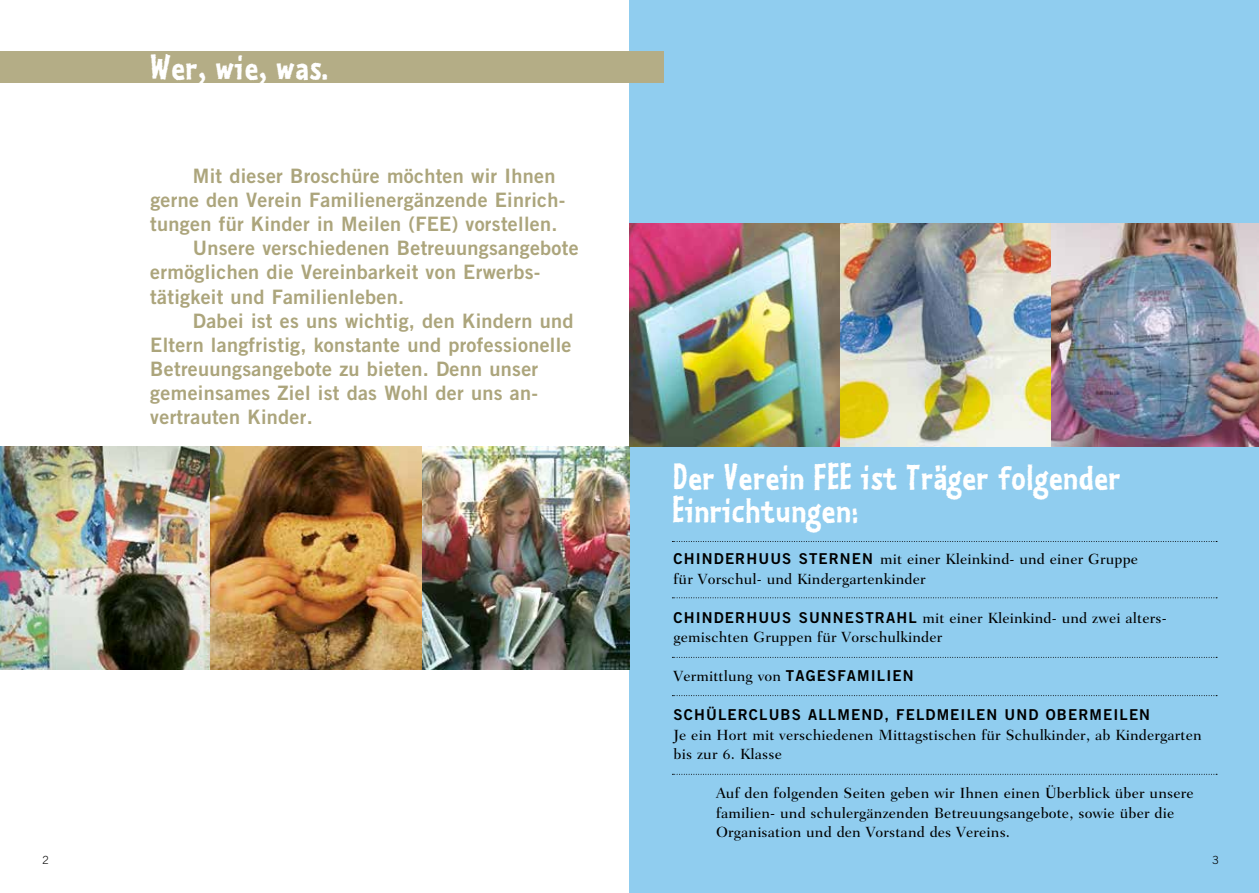
<style>
.page{position:relative;width:1259px;height:893px;background:#fff}
.page>*{position:absolute;margin:0;border:0;box-sizing:border-box;transform-origin:0 0}
.t1{font:37.5px/33px "Kosmik Bold Three";letter-spacing:.025em;color:#fff}
.t2{font:19.8px/24px "Trade Gothic Bold Two";letter-spacing:.015em;color:#aca57c}
.t3{font:500 15px/19.5px "Fairfield LH";letter-spacing:.01em;color:#000}
.t4{font:15px "Trade Gothic Bold Two";letter-spacing:.075em;color:#000}
.t5{font:300 11.25px "Trade Gothic";color:#000}
.s1{font-family:"Trade Gothic Bold Two";font-weight:400}
</style>
<div class="page">
<div style="left:629px;top:0;width:630px;height:893px;background:#90cdef"></div>
<div style="left:0;top:51px;width:663px;height:32px;background:#b4ad86"></div>
<svg style="left:672px;top:597px;width:545px;height:1px"></svg>
<svg style="left:672px;top:541px;width:545px;height:1px"></svg>
<img style="left:629px;top:223px;width:630px;height:223px">
<img style="left:0;top:446px;width:629px;height:224px">
<svg style="left:672px;top:657px;width:545px;height:1px"></svg>
<svg style="left:672px;top:695px;width:545px;height:1px"></svg>
<svg style="left:672px;top:774px;width:545px;height:1px"></svg>
<h1 class="t1" style="left:150px;top:51px;width:179px">Wer, wie, was.</h1>
<h2 class="t2" style="left:150px;top:164px;width:416px;text-indent:59px">it dieser Broschüre möchten wir I hnen gerne den Verein Familienergänzende Einrich&shy;tungen für Kinder in Meilen (FEE</h2>
<h2 class="t2" style="left:150px;top:164px;width:30px">M</h2>
<h2 class="t2" style="left:452px;top:212px;width:107px">) vorstellen.</h2>
<h2 class="t2" style="left:150px;top:236px;width:430px;text-indent:57px">nsere verschiedenen Betreuungsangebote ermöglichen die Vereinbarkeit von Erwerbs&shy;tätigkeit und Familienleben.<br>D</h2>
<h2 class="t2" style="left:150px;top:236px;width:29px">U</h2>
<h2 class="t2" style="left:150px;top:308px;width:425px;text-indent:56px">abei ist es uns wichtig, den Kindern und Eltern langfristig, konstante und professionelle Betreuungsangebote zu bieten. Denn unser gemeinsames Ziel ist das Wohl der uns an&shy;vertrauten Kinder.</h2>
<h1 class="t1" style="left:673px;top:461px;width:449px">Der Verein FEE ist Träger folgender<br>Einrichtungen:</h1>
<p class="t3" style="left:673px;top:550px;width:466px"><span class="s1">Chinderhuus Sternen</span> mit einer Kleinkind- und einer Gruppe für Vorschul- und Kindergartenkinder</p>
<p class="t3" style="left:673px;top:608px;width:495px"><span class="s1">Chinderhuus Sunnestrahl</span> mit einer Kleinkind- und zwei alters&shy;gemischten Gruppen für Vorschulkinder</p>
<p class="t3" style="left:673px;top:667px;width:242px">Vermittlung von <span class="s1">Tagesfamilien</span></p>
<p class="t4" style="left:673px;top:706px;width:478px">Schülerclubs Allmend, Feldmeilen und Obermeilen</p>
<p class="t3" style="left:673px;top:725px;width:530px">Je ein Hort mit verschiedenen Mittagstischen für Schulkinder, ab Kindergarten bis zur 6. Klasse</p>
<p class="t3" style="left:716px;top:784px;width:479px">Auf den folgenden Seiten geben wir Ihnen einen Überblick über unsere familien- und schulergänzenden Betreuungsangebote, sowie über die<br>Organisation und den Vorstand des Vereins.</p>
<p class="t5" style="left:43px;top:853px;width:8px">2</p>
<p class="t5" style="left:1212px;top:853px;width:8px">3</p>
</div>
